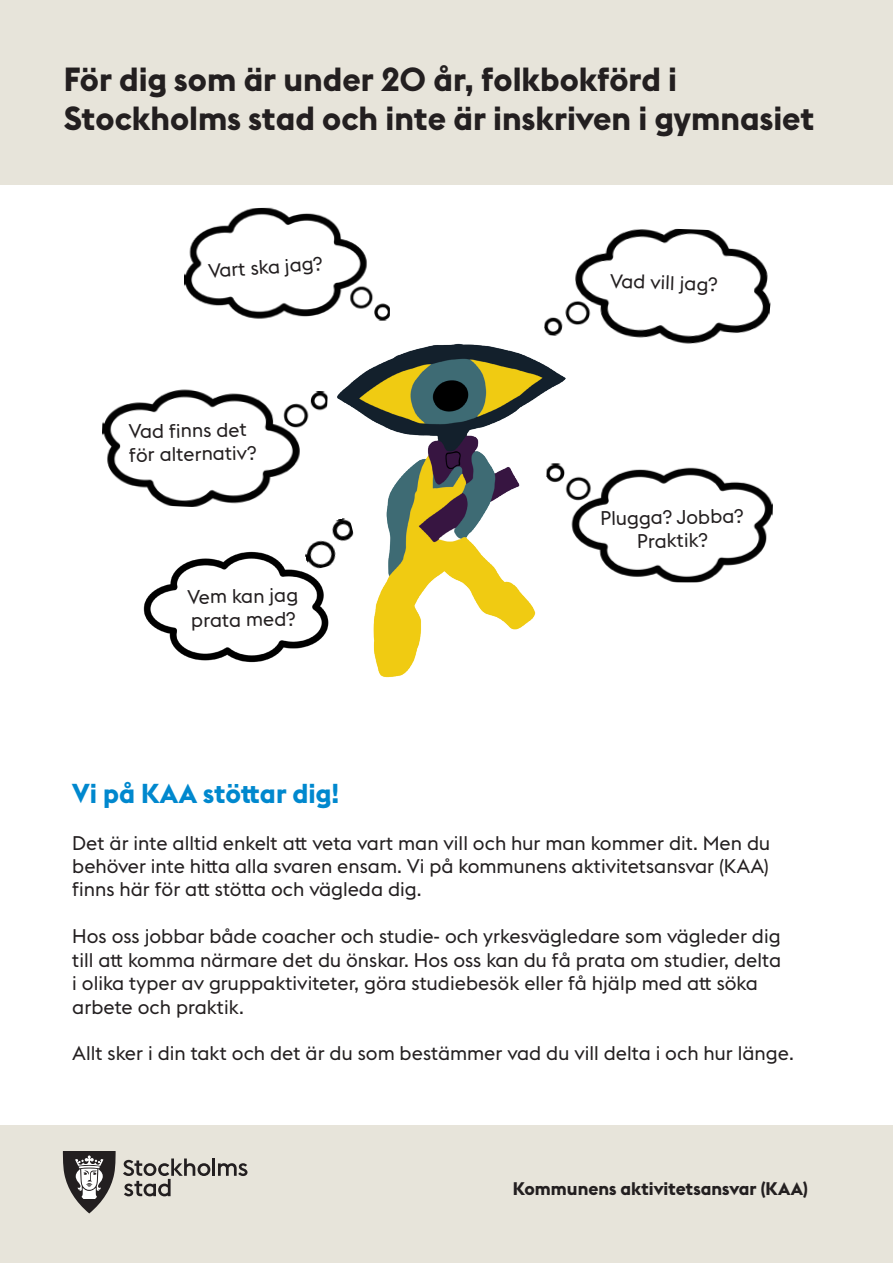
<style>
.page{position:relative;width:893px;height:1263px;background:#fff}
.page>*{position:absolute;margin:0;border:0;box-sizing:border-box;transform-origin:0 0}
.t1{font:700 33px/39.6px "Stockholm Type";color:#231f20}
.t2{font:700 27px "Stockholm Type";color:#0088ce}
.t3{font:19.5px/23.4px "Stockholm Type";color:#231f20}
.t4{font:700 18px "Stockholm Type";color:#231f20}
</style>
<div class="page">
<div style="left:0;top:0;width:893px;height:185px;background:#e7e4da"></div>
<div style="left:0;top:1126px;width:893px;height:137px;background:#e7e4da"></div>
<img style="left:603px;top:467px;width:170px;height:115px">
<img style="left:565px;top:228px;width:206px;height:116px">
<img style="left:102px;top:389px;width:210px;height:118px">
<img style="left:184px;top:207px;width:206px;height:112px">
<img style="left:312px;top:314px;width:291px;height:364px">
<img style="left:143px;top:551px;width:190px;height:116px">
<img style="left:299px;top:517px;width:61px;height:54px">
<svg style="left:63px;top:1151px;width:53px;height:62px"></svg>
<svg style="left:123px;top:1158px;width:125px;height:38px"></svg>
<h1 class="t1" style="left:64px;top:58px;width:752px">För dig som är under 20 år, folkbokförd i<br>Stockholms stad och inte är inskriven i gymnasiet</h1>
<p class="t3" style="left:207px;top:258px;width:116px;rotate:-4deg">Vart ska jag?</p>
<p class="t3" style="left:129px;top:419px;width:129px;rotate:-1deg">Vad fi nns det för alternativ?</p>
<p class="t3" style="left:187px;top:584px;width:112px;rotate:-1deg">Vem kan jag prata med?</p>
<p class="t3" style="left:611px;top:268px;width:109px;rotate:2deg">Vad vill jag?</p>
<p class="t3" style="left:600px;top:506px;width:144px;text-align:center;rotate:-1deg">Plugga? Jobba?<br>Praktik?</p>
<h2 class="t2" style="left:72px;top:774px;width:269px">Vi på KAA stöttar dig!</h2>
<p class="t3" style="left:72px;top:830px;width:699px;text-align:justify">Det är inte alltid enkelt att veta vart man vill och hur man kommer dit. Men du behöver inte hitta alla svaren ensam. Vi på kommunens aktivitetsansvar (KAA) finns här för att stötta och vägleda dig.</p>
<p class="t3" style="left:72px;top:924px;width:710px">Hos oss jobbar både coacher och studie- och yrkesvägledare som vägleder dig till att komma närmare det du önskar. Hos oss kan du få prata om studier, delta i olika typer av gruppaktiviteter, göra studiebesök eller få hjälp med att söka arbete och praktik.</p>
<p class="t3" style="left:72px;top:1041px;width:723px">Allt sker i din takt och det är du som bestämmer vad du vill delta i och hur länge.</p>
<p class="t4" style="left:513px;top:1175px;width:297px">Kommunens aktivitetsansvar (KAA)</p>
</div>
